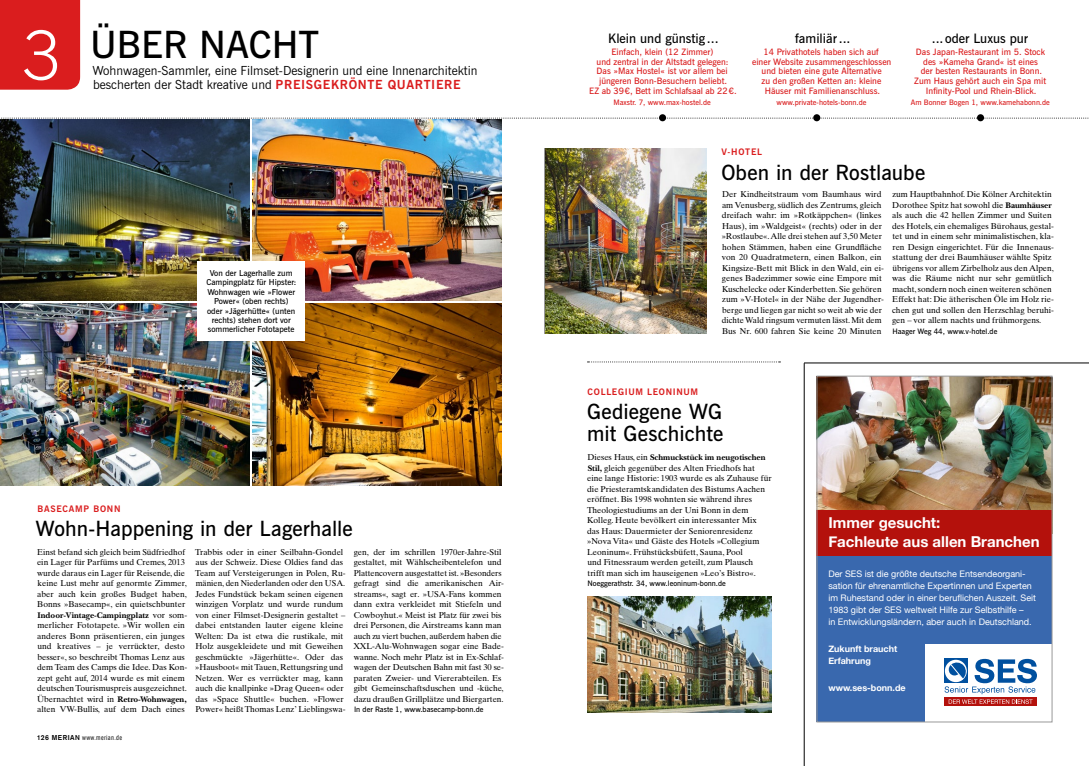
<style>
.page{position:relative;width:1089px;height:766px;background:#fff}
.page>*{position:absolute;margin:0;border:0;box-sizing:border-box;transform-origin:0 0}
.t1{font:600 37.5px "News Gothic BT";color:#000}
.t2{font:600 21px/22px "News Gothic BT";letter-spacing:.005em;color:#000}
.t3{font:700 15px/19px "Helvetica Neue";color:#fff}
.t4{font:600 13px "News Gothic BT";color:#000}
.t5{font:12.5px/14px "News Gothic BT";color:#000}
.t6{font:9px/12px "Helvetica Neue";color:#fff}
.t7{font:700 9px/12px "Helvetica Neue";color:#fff}
.t8{font:700 9px "News Gothic BT";letter-spacing:.075em;color:#da1d1e}
.t9{font:600 8.8px/9.8px "News Gothic BT";color:#da1d1e;text-align:center}
.t10{font:8.5px/10.5px "Times Ten";color:#000}
.t11{font:700 8.5px "New Baskerville";color:#000}
.t12{font:600 8.2px/9.4px "News Gothic BT";color:#000;text-align:center}
.t13{font:600 7.5px "News Gothic BT";color:#000}
.t14{font:600 7.5px "News Gothic BT";color:#da1d1e}
.t15{font:condensed 7px "News Gothic BT";letter-spacing:.05em;color:#000}
.s1{font-weight:700;color:#da1d1e}
.s2{font-family:"Times Ten";font-weight:400}
.s3{font-family:"New Baskerville";font-weight:700}
.s4{font-family:"Akzidenz Grotesk";font-weight:700;font-stretch:normal}
</style>
<div class="page">
<div style="left:977px;top:114px;width:7px;height:7px;background:#000;border-radius:50%"></div>
<div style="left:813px;top:114px;width:7px;height:7px;background:#000;border-radius:50%"></div>
<div style="left:659px;top:114px;width:7px;height:7px;background:#000;border-radius:50%"></div>
<img style="left:545px;top:149px;width:161px;height:185px">
<hr style="left:804px;top:362px;width:284px;height:1px;background:#000">
<hr style="left:804px;top:363px;width:1px;height:402px;background:#000">
<img style="left:587px;top:596px;width:184px;height:116px">
<div style="left:816px;top:466px;width:236px;height:255px;background:#3968ae"></div>
<div style="left:925px;top:644px;width:130px;height:79px;background:#fff"></div>
<img style="left:818px;top:378px;width:232px;height:131px">
<svg style="left:944px;top:703px;width:92px;height:2px"></svg>
<svg style="left:944px;top:658px;width:93px;height:45px"></svg>
<div style="left:816px;top:509px;width:236px;height:46px;background:#b4110c"></div>
<div style="left:816px;top:376px;width:236px;height:346px;border:1px solid #989898"></div>
<svg style="left:587px;top:361px;width:193px;height:1px"></svg>
<svg style="left:1px;top:118px;width:1088px;height:1px"></svg>
<img style="left:0;top:119px;width:249px;height:181px">
<img style="left:0;top:303px;width:249px;height:182px">
<img style="left:252px;top:303px;width:250px;height:182px">
<img style="left:252px;top:119px;width:250px;height:181px">
<div style="left:197px;top:261px;width:108px;height:80px;background:#fff"></div>
<svg style="left:0;top:0;width:80px;height:90px;background:#dc2c2d"></svg>
<h1 class="t1" style="left:90px;top:22px;width:231px">ÜBER NACHT</h1>
<h3 class="t5" style="left:92px;top:64px;width:386px">Wohnwagen-Sammler, eine Filmset-Designerin und eine Innenarchitektin bescherten der Stadt kreative und <span class="s1">PREISGEKRÖNTE QUARTIERE</span></h3>
<p class="t12" style="left:206px;top:268px;width:92px">Von der Lagerhalle zum<br>Campingplatz für Hipster:<br>Wohnwagen wie »Flower<br>Power« (oben rechts) oder »Jägerhütte« (unten rechts) stehen dort vor sommerlicher Fototapete</p>
<p class="t8" style="left:37px;top:503px;width:85px">BASECAMP BONN</p>
<h2 class="t2" style="left:36px;top:517px;width:319px">Wohn-Happening in der Lagerhalle</h2>
<p class="t10" style="left:37px;top:546px;width:151px">Einst befand sich gleich beim Südfriedhof ein Lager für Parfüms und Cremes, 2013 wurde daraus ein Lager für Reisende, die keine Lust mehr auf genormte Zimmer, aber auch kein großes Budget haben, Bonns »Basecamp«, ein quietschbunter</p>
<p class="t11" style="left:37px;top:609px;width:151px">Indoor-Vintage-Campingplatz <span class="s2">vor som-</span></p>
<p class="t10" style="left:37px;top:619px;width:152px">merlicher Fototapete. »Wir wollen ein anderes Bonn präsentieren, ein junges und kreatives – je verrückter, desto besser«, so beschreibt Thomas Lenz aus dem Team des Camps die Idee. Das Kon&shy;zept geht auf, 2014 wurde es mit einem deutschen Tourismuspreis ausgezeichnet.<br>Übernachtet wird in <span class="s3">Retro-Wohnwagen, </span>alten VW-Bullis, auf dem Dach eines</p>
<p class="t10" style="left:195px;top:546px;width:152px">Trabbis oder in einer Seilbahn-Gondel aus der Schweiz. Diese Oldies fand das Team auf Versteigerungen in Polen, Ru&shy;mänien, den Niederlanden oder den USA.<br>Jedes Fundstück bekam seinen eigenen winzigen Vorplatz und wurde rundum von einer Filmset-Designerin gestaltet – dabei entstanden lauter eigene kleine Welten: Da ist etwa die rustikale, mit Holz ausgekleidete und mit Geweihen geschmückte »Jägerhütte«. Oder das »Hausboot« mit Tauen, Rettungsring und Netzen. Wer es verrückter mag, kann auch die knallpinke »Drag Queen« oder das »Space Shuttle« buchen. »Flower Power« heißt Thomas Lenz’ Lieblingswa-</p>
<p class="t10" style="left:353px;top:546px;width:152px">gen, der im schrillen 1970er-Jahre-Stil gestaltet, mit Wählscheibentelefon und Plattencovern ausgestattet ist. »Besonders gefragt sind die amerikanischen Air&shy;streams«, sagt er. »USA-Fans kommen dann extra verkleidet mit Stiefeln und Cowboyhut.« Meist ist Platz für zwei bis drei Personen, die Airstreams kann man auch zu viert buchen, außerdem haben die XXL-Alu-Wohnwagen sogar eine Bade&shy;wanne. Noch mehr Platz ist in Ex-Schlaf&shy;wagen der Deutschen Bahn mit fast 30 se&shy;paraten Zweier- und Viererabteilen. Es gibt Gemeinschaftsduschen und -küche, dazu draußen Grillplätze und Biergarten.</p>
<p class="t13" style="left:354px;top:704px;width:131px">In der Raste 1, www.basecamp-bonn.de</p>
<p class="t15" style="left:37px;top:733px;width:87px"><span class="s4">126 MERIAN</span> www.merian.de</p>
<h3 class="t4" style="left:608px;top:30px;width:112px">Klein und günstig ...</h3>
<p class="t9" style="left:589px;top:47px;width:149px">Einfach, klein (12 Zimmer)<br>und zentral in der Altstadt gelegen:<br>Das »Max Hostel« ist vor allem bei jüngeren Bonn-Besuchern beliebt.<br>EZ ab 39€, Bett im Schlafsaal ab 22€.</p>
<p class="t14" style="left:613px;top:98px;width:99px">Maxstr. 7, www.max-hostel.de</p>
<h3 class="t4" style="left:795px;top:30px;width:57px">familiär...</h3>
<p class="t9" style="left:752px;top:47px;width:141px">14 Privathotels haben sich auf<br>einer Website zusammengeschlossen und bieten eine gute Alternative<br>zu den großen Ketten an: kleine<br>Häuser mit Familienanschluss.</p>
<p class="t14" style="left:776px;top:98px;width:91px">www.private-hotels-bonn.de</p>
<h3 class="t4" style="left:931px;top:30px;width:98px">...oder Luxus pur</h3>
<p class="t9" style="left:914px;top:47px;width:133px">Das Japan-Restaurant im 5. Stock des »Kameha Grand« ist eines<br>der besten Restaurants in Bonn.<br>Zum Haus gehört auch ein Spa mit<br>Infinity-Pool und Rhein-Blick.</p>
<p class="t14" style="left:910px;top:98px;width:141px">Am Bonner Bogen 1, www.kamehabonn.de</p>
<p class="t8" style="left:721px;top:146px;width:42px">V-HOTEL</p>
<h2 class="t2" style="left:721px;top:161px;width:205px">Oben in der Rostlaube</h2>
<p class="t10" style="left:721px;top:189px;width:164px">Der Kindheitstraum vom Baumhaus wird am Venusberg, südlich des Zentrums, gleich dreifach wahr: im »Rotkäppchen« (linkes Haus), im »Waldgeist« (rechts) oder in der »Rostlaube«. Alle drei stehen auf 3,50 Meter hohen Stämmen, haben eine Grundfläche von 20 Quadratmetern, einen Balkon, ein Kingsize-Bett mit Blick in den Wald, ein ei&shy;genes Badezimmer sowie eine Empore mit Kuschelecke oder Kinderbetten. Sie gehören zum »V-Hotel« in der Nähe der Jugendher&shy;berge und liegen gar nicht so weit ab wie der dichte Wald ringsum vermuten lässt. Mit dem Bus Nr. 600 fahren Sie keine 20 Minuten</p>
<p class="t10" style="left:892px;top:189px;width:163px">zum Hauptbahnhof. Die Kölner Architektin Dorothee Spitz hat sowohl die <span class="s3">Baumhäuser </span>als auch die 42 hellen Zimmer und Suiten des Hotels, ein ehemaliges Bürohaus, gestal&shy;tet und in einem sehr minimalistischen, kla&shy;ren Design eingerichtet. Für die Innenaus&shy;stattung der drei Baumhäuser wählte Spitz übrigens vor allem Zirbelholz aus den Alpen, was die Räume nicht nur sehr gemütlich macht, sondern noch einen weiteren schönen Effekt hat: Die ätherischen Öle im Holz rie&shy;chen gut und sollen den Herzschlag beruhi&shy;gen – vor allem nachts und frühmorgens.</p>
<p class="t13" style="left:892px;top:326px;width:106px">Haager Weg 44, www.v-hotel.de</p>
<p class="t8" style="left:587px;top:386px;width:112px">COLLEGIUM LEONINUM</p>
<h2 class="t2" style="left:587px;top:400px;width:138px">Gediegene WG mit Geschichte</h2>
<p class="t11" style="left:587px;top:452px;width:180px"><span class="s2">Dieses Haus, ein</span> Schmuckstück im neugotischen</p>
<p class="t10" style="left:587px;top:462px;width:186px"><span class="s3">Stil,</span> gleich gegenüber des Alten Friedhofs hat eine lange Historie: 1903 wurde es als Zuhause für die Priesteramtskandidaten des Bistums Aachen eröffnet. Bis 1998 wohnten sie während ihres Theologiestudiums an der Uni Bonn in dem Kolleg. Heute bevölkert ein interessanter Mix<br>das Haus: Dauermieter der Seniorenresidenz »Nova Vita« und Gäste des Hotels »Collegium Leoninum«. Frühstücksbüfett, Sauna, Pool<br>und Fitnessraum werden geteilt, zum Plausch trifft man sich im hauseigenen »Leo’s Bistro«.</p>
<p class="t13" style="left:587px;top:578px;width:140px">Noeggerathstr. 34, www.leoninum-bonn.de</p>
<h3 class="t3" style="left:828px;top:513px;width:213px">Immer gesucht:<br>Fachleute aus allen Branchen</h3>
<p class="t6" style="left:828px;top:568px;width:209px">Der SES ist die größte deutsche Entsendeorgani&shy;sation für ehrenamtliche Expertinnen und Experten im Ruhestand oder in einer beruflichen Auszeit. Seit 1983 gibt der SES weltweit Hilfe zur Selbsthilfe –<br>in Entwicklungsländern, aber auch in Deutschland.</p>
<p class="t7" style="left:828px;top:642px;width:70px">Zukunft braucht<br>Erfahrung</p>
<p class="t7" style="left:828px;top:681px;width:79px">www.ses-bonn.de</p>
</div>
